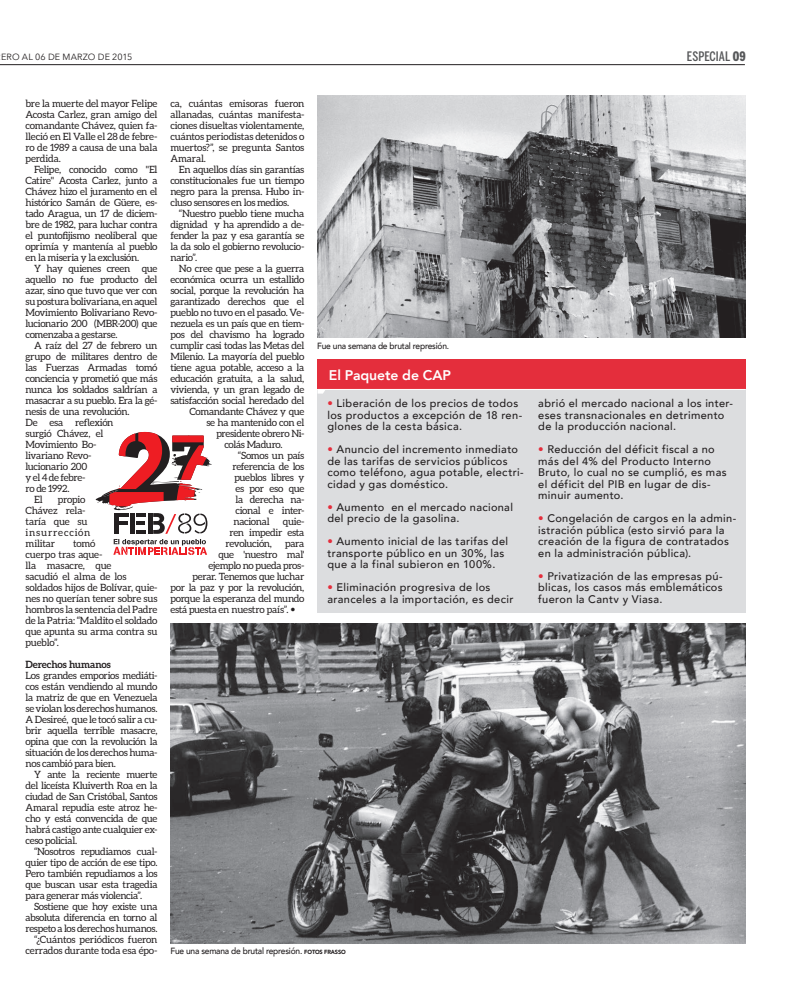
<style>
.page{position:relative;width:808px;height:1007px;background:#fff}
.page>*{position:absolute;margin:0;border:0;box-sizing:border-box;transform-origin:0 0}
.t1{font:800 14px "Avenir";letter-spacing:-.005em;color:#fff}
.t2{font:500 13px "Benton Sans Comp";letter-spacing:.005em;color:#57585a}
.t3{font:500 11px/11.5px "Avenir";letter-spacing:.03em;color:#231f20}
.t4{font:10px/11px "Aleo";letter-spacing:-.03em;color:#231f20;text-align:justify}
.t5{font:10px/11px "Aleo";letter-spacing:-.01em;color:#231f20}
.t6{font:700 10px "Aleo";letter-spacing:-.005em;color:#231f20}
.t7{font:500 9px "Avenir";letter-spacing:-.025em;color:#231f20;scale:.94 1}
.t8{font:9px "Avenir Next";letter-spacing:.01em;color:#231f20}
.s1{font-weight:900}
.s2{font-family:"Avenir Next Condensed";font-weight:700}
.s3{color:#e42e3c}
.s4{font-weight:900;font-size:6px}
</style>
<div class="page">
<hr style="left:0;top:64px;width:745px;height:1px;background:#231f20">
<img style="left:317px;top:96px;width:429px;height:242px">
<img style="left:170px;top:623px;width:576px;height:320px">
<div style="left:317px;top:388px;width:429px;height:225px;background:#dcdddf"></div>
<div style="left:317px;top:360px;width:429px;height:29px;background:#e42e3c"></div>
<hr style="left:317px;top:389px;width:429px;height:1px;background:#fff">
<svg style="left:318px;top:390px;width:7px;height:3px"></svg>
<svg style="left:113px;top:539px;width:94px;height:16px"></svg>
<svg style="left:96px;top:432px;width:116px;height:101px"></svg>
<p class="t8" style="left:1px;top:49px;width:133px">ERO AL 06 DE MARZO DE 2015</p>
<h2 class="t2" style="left:687px;top:49px;width:60px">ESPECIAL <span class="s1">09</span></h2>
<p class="t4" style="left:26px;top:97px;width:133px">bre la muerte del mayor Felipe Acosta Carlez, gran amigo del comandante Chávez, quien fa&shy;lleció en El Valle el 28 de febre&shy;ro de 1989 a causa de una bala perdida.</p>
<p class="t4" style="left:26px;top:163px;width:134px;text-indent:9px">Felipe, conocido como "El Catire" Acosta Carlez, junto a Chávez hizo el juramento en el histórico Samán de Güere, es&shy;tado Aragua, un 17 de diciem&shy;bre de 1982, para luchar contra el puntofijismo neoliberal que oprimía y mantenía al pueblo en la miseria y la exclusión.</p>
<p class="t4" style="left:26px;top:262px;width:133px;text-indent:9px">Y hay quienes creen que aquello no fue producto del azar, sino que tuvo que ver con su postura bolivariana, en aquel Movimiento Bolivariano Revo&shy;lucionario 200 (MBR-200) que comenzaba a gestarse.</p>
<p class="t4" style="left:34px;top:339px;width:125px">A raíz del 27 de febrero un</p>
<p class="t4" style="left:26px;top:350px;width:133px">grupo de militares dentro de</p>
<p class="t4" style="left:26px;top:361px;width:133px">las Fuerzas Armadas tomó</p>
<p class="t4" style="left:26px;top:372px;width:133px">conciencia y prometió que más</p>
<p class="t4" style="left:26px;top:383px;width:133px">nunca los soldados saldrían a</p>
<p class="t4" style="left:26px;top:394px;width:133px">masacrar a su pueblo. Era la gé-</p>
<p class="t4" style="left:26px;top:405px;width:105px">nesis de una revolución.</p>
<p class="t4" style="left:26px;top:416px;width:89px">De esa reflexión</p>
<p class="t4" style="left:26px;top:427px;width:79px">surgió Chávez, el</p>
<p class="t4" style="left:26px;top:438px;width:73px">Movimiento Bo-</p>
<p class="t4" style="left:26px;top:449px;width:67px">livariano Revo-</p>
<p class="t4" style="left:26px;top:460px;width:63px">lucionario 200</p>
<p class="t4" style="left:26px;top:471px;width:62px">y el 4 de febre-</p>
<p class="t4" style="left:26px;top:482px;width:46px">ro de 1992.</p>
<p class="t4" style="left:34px;top:493px;width:10px">El</p>
<p class="t4" style="left:170px;top:97px;width:136px">ca, cuántas emisoras fueron allanadas, cuántas manifesta&shy;ciones disueltas violentamente, cuántos periodistas detenidos o muertos?”, se pregunta Santos Amaral.</p>
<p class="t4" style="left:170px;top:163px;width:136px;text-indent:8px">En aquellos días sin garantías constitucionales fue un tiempo negro para la prensa. Hubo in&shy;cluso sensores en los medios.</p>
<p class="t4" style="left:170px;top:207px;width:136px;text-indent:8px">“Nuestro pueblo tiene mucha dignidad y ha aprendido a de&shy;fender la paz y esa garantía se la da solo el gobierno revolucio&shy;nario”.</p>
<p class="t4" style="left:179px;top:262px;width:127px">No cree que pese a la guerra</p>
<p class="t4" style="left:170px;top:273px;width:135px">económica ocurra un estallido</p>
<p class="t4" style="left:170px;top:284px;width:135px">social, porque la revolución ha</p>
<p class="t4" style="left:170px;top:295px;width:135px">garantizado derechos que el</p>
<p class="t4" style="left:170px;top:306px;width:136px">pueblo no tuvo en el pasado. Ve-</p>
<p class="t4" style="left:170px;top:317px;width:136px">nezuela es un país que en tiem-</p>
<p class="t4" style="left:170px;top:328px;width:135px">pos del chavismo ha logrado</p>
<p class="t4" style="left:170px;top:339px;width:135px">cumplir casi todas las Metas del</p>
<p class="t4" style="left:170px;top:350px;width:135px">Milenio. La mayoría del pueblo</p>
<p class="t4" style="left:170px;top:361px;width:135px">tiene agua potable, acceso a la</p>
<p class="t4" style="left:170px;top:372px;width:135px">educación gratuita, a la salud,</p>
<p class="t4" style="left:170px;top:383px;width:136px">vivienda, y un gran legado de</p>
<p class="t4" style="left:170px;top:394px;width:135px">satisfacción social heredado del</p>
<p class="t4" style="left:189px;top:405px;width:116px">Comandante Chávez y que</p>
<p class="t4" style="left:206px;top:416px;width:99px">se ha mantenido con el</p>
<p class="t4" style="left:216px;top:427px;width:90px">presidente obrero Ni-</p>
<p class="t4" style="left:224px;top:438px;width:60px">colás Maduro.</p>
<p class="t4" style="left:238px;top:449px;width:68px">“Somos un país</p>
<p class="t4" style="left:232px;top:460px;width:73px">referencia de los</p>
<p class="t4" style="left:234px;top:471px;width:71px">pueblos libres y</p>
<p class="t4" style="left:235px;top:482px;width:70px">es por eso que</p>
<p class="t4" style="left:235px;top:493px;width:71px">la derecha na-</p>
<p class="t4" style="left:235px;top:504px;width:71px">cional e inter-</p>
<p class="t4" style="left:233px;top:515px;width:38px">nacional</p>
<p class="t4" style="left:283px;top:515px;width:23px">quie-</p>
<p class="t4" style="left:229px;top:526px;width:76px">ren impedir esta</p>
<p class="t4" style="left:225px;top:537px;width:48px">revolución,</p>
<p class="t4" style="left:285px;top:537px;width:21px">para</p>
<p class="t4" style="left:218px;top:548px;width:87px">que 'nuestro mal'</p>
<p class="t4" style="left:208px;top:559px;width:98px">ejemplo no pueda pros-</p>
<p class="t4" style="left:192px;top:570px;width:113px">perar. Tenemos que luchar</p>
<p class="t4" style="left:170px;top:581px;width:135px">por la paz y por la revolución,</p>
<p class="t4" style="left:170px;top:592px;width:135px">porque la esperanza del mundo</p>
<p class="t4" style="left:170px;top:603px;width:127px">está puesta en nuestro país”. <span class="s2">•</span></p>
<p class="t7" style="left:317px;top:338px;width:142px">Fue una semana de brutal represión.</p>
<h1 class="t1" style="left:329px;top:364px;width:124px">El Paquete de CAP</h1>
<p class="t3" style="left:327px;top:397px;width:196px"><span class="s3">•</span> Liberación de los precios de todos los productos a excepción de 18 ren&shy;glones de la cesta básica.</p>
<p class="t3" style="left:327px;top:443px;width:198px"><span class="s3">•</span> Anuncio del incremento inmediato de las tarifas de servicios públicos como teléfono, agua potable, electri&shy;cidad y gas doméstico.</p>
<p class="t3" style="left:327px;top:500px;width:187px"><span class="s3">•</span> Aumento en el mercado nacional del precio de la gasolina.</p>
<p class="t3" style="left:327px;top:535px;width:182px"><span class="s3">•</span> Aumento inicial de las tarifas del transporte público en un 30%, las que a la final subieron en 100%.</p>
<p class="t3" style="left:327px;top:581px;width:188px"><span class="s3">•</span> Eliminación progresiva de los aranceles a la importación, es decir</p>
<p class="t3" style="left:538px;top:397px;width:196px">abrió el mercado nacional a los inter&shy;eses transnacionales en detrimento de la producción nacional.</p>
<p class="t3" style="left:538px;top:443px;width:190px"><span class="s3">•</span> Reducción del déficit fiscal a no más del 4% del Producto Interno<br>Bruto, lo cual no se cumplió, es mas el déficit del PIB en lugar de dis&shy;minuir aumento.</p>
<p class="t3" style="left:538px;top:512px;width:199px"><span class="s3">•</span> Congelación de cargos en la admin&shy;istración pública (esto sirvió para la creación de la figura de contratados en la administración pública).</p>
<p class="t3" style="left:538px;top:569px;width:186px;text-align:justify"><span class="s3">•</span> Privatización de las empresas pú&shy;blicas, los casos más emblemáticos fueron la Cantv y Viasa.</p>
<p class="t5" style="left:26px;top:493px;width:67px;text-indent:32px">propio<br>Chávez rela&shy;taría que su insurrección militar</p>
<p class="t4" style="left:26px;top:537px;width:133px;text-align:left;text-indent:48px">tomó<br>cuerpo tras aque-<br>lla masacre, que<br>sacudió el alma de los soldados hijos de Bolívar, quie&shy;nes no querían tener sobre sus hombros la sentencia del Padre de la Patria: “Maldito el soldado que apunta su arma contra su pueblo”.</p>
<p class="t6" style="left:26px;top:658px;width:87px">Derechos humanos</p>
<p class="t4" style="left:26px;top:669px;width:133px">Los grandes emporios mediáti&shy;cos están vendiendo al mundo la matriz de que en Venezuela se violan los derechos humanos.<br>A Desireé, que le tocó salir a cu&shy;brir aquella terrible masacre, opina que con la revolución la situación de los derechos huma&shy;nos cambió para bien.</p>
<p class="t4" style="left:26px;top:768px;width:133px;text-indent:9px">Y ante la reciente muerte del liceísta Kluiverth Roa en la ciudad de San Cristóbal, Santos Amaral repudia este atroz he&shy;cho y está convencida de que habrá castigo ante cualquier ex&shy;ceso policial.</p>
<p class="t4" style="left:26px;top:845px;width:133px;text-indent:9px">“Nosotros repudiamos cual&shy;quier tipo de acción de ese tipo.<br>Pero también repudiamos a los que buscan usar esta tragedia para generar más violencia”.</p>
<p class="t4" style="left:26px;top:900px;width:133px;text-align:right">Sostiene que hoy existe una absoluta diferencia en torno al respeto a los derechos humanos. “¿Cuántos periódicos fueron cerrados durante toda esa épo-</p>
<p class="t7" style="left:170px;top:943px;width:188px">Fue una semana de brutal represión. <span class="s4">FOTOS FRASSO</span></p>
</div>
